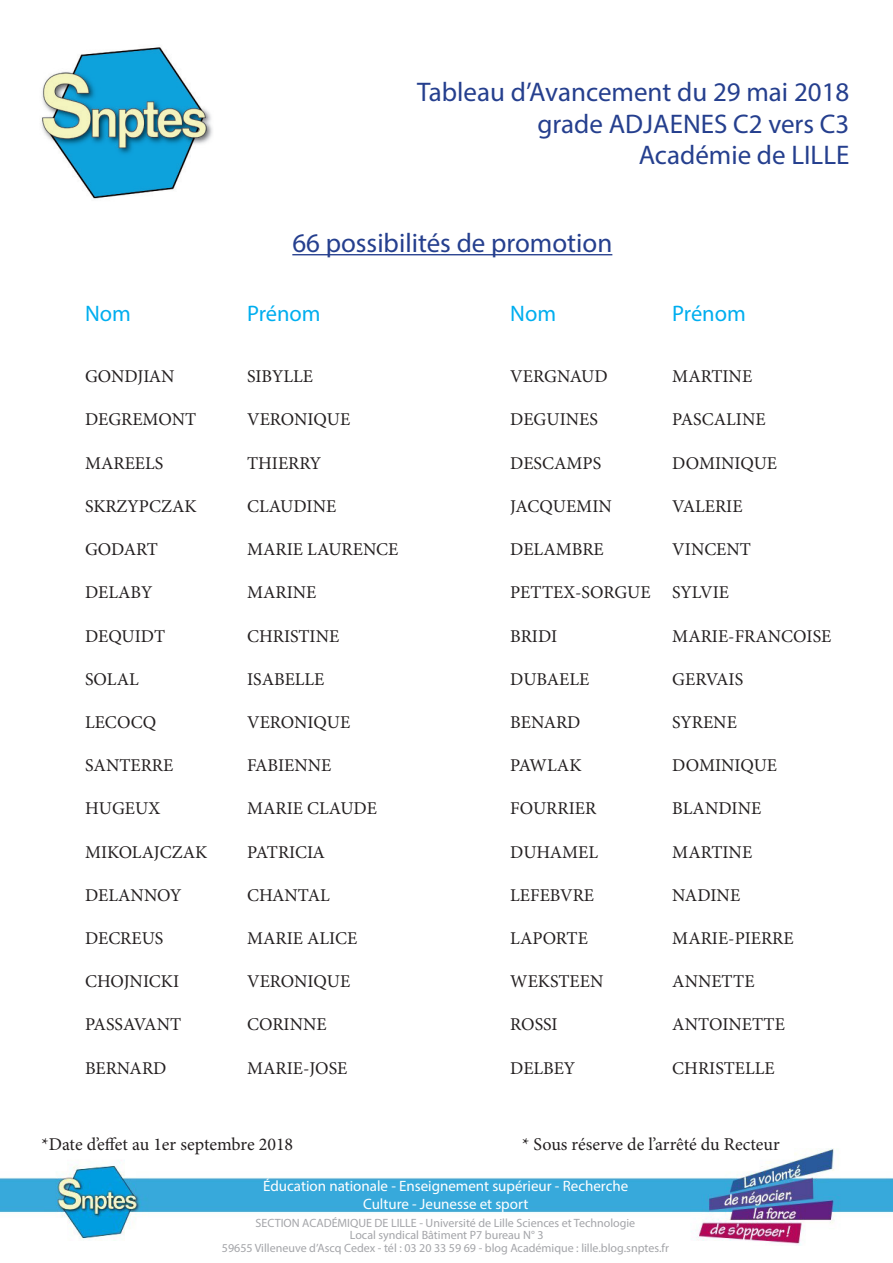
<style>
.page{position:relative;width:893px;height:1263px;background:#fff}
.page>*{position:absolute;margin:0;border:0;box-sizing:border-box;transform-origin:0 0}
.t1{font:27px "Myriad Pro";color:#253f8e}
.t2{font:22.5px "Myriad Pro";color:#00aeef}
.t3{font:18px "Minion Pro";color:#231f20}
.t4{font:15px "Myriad Pro";color:#fff}
.t5{font:12px "Myriad Pro";color:#a4a5a9}
</style>
<div class="page">
<img style="left:0;top:1148px;width:892px;height:98px">
<hr style="left:292px;top:254px;width:320px;height:1px;background:#253f8e">
<svg style="left:219px;top:1185px;width:453px;height:61px"></svg>
<img style="left:41px;top:47px;width:172px;height:152px">
<p class="t1" style="left:417px;top:75px;width:434px">Tableau d’Avancement du 29 mai 2018</p>
<p class="t1" style="left:538px;top:107px;width:313px">grade ADJAENES C2 vers C3</p>
<p class="t1" style="left:639px;top:138px;width:212px">Académie de LILLE</p>
<p class="t1" style="left:292px;top:226px;width:322px">66 possibilités de promotion</p>
<p class="t2" style="left:85px;top:299px;width:47px">Nom</p>
<p class="t2" style="left:247px;top:299px;width:75px">Prénom</p>
<p class="t2" style="left:510px;top:299px;width:47px">Nom</p>
<p class="t2" style="left:672px;top:299px;width:75px">Prénom</p>
<p class="t3" style="left:85px;top:364px;width:91px">GONDJIAN</p>
<p class="t3" style="left:247px;top:364px;width:68px">SIBYLLE</p>
<p class="t3" style="left:85px;top:408px;width:113px">DEGREMONT</p>
<p class="t3" style="left:247px;top:408px;width:105px">VERONIQUE</p>
<p class="t3" style="left:85px;top:451px;width:80px">MAREELS</p>
<p class="t3" style="left:247px;top:451px;width:76px">THIERRY</p>
<p class="t3" style="left:85px;top:494px;width:113px">SKRZYPCZAK</p>
<p class="t3" style="left:247px;top:494px;width:91px">CLAUDINE</p>
<p class="t3" style="left:85px;top:537px;width:74px">GODART</p>
<p class="t3" style="left:247px;top:537px;width:153px">MARIE LAURENCE</p>
<p class="t3" style="left:85px;top:580px;width:69px">DELABY</p>
<p class="t3" style="left:247px;top:580px;width:71px">MARINE</p>
<p class="t3" style="left:85px;top:624px;width:82px">DEQUIDT</p>
<p class="t3" style="left:247px;top:624px;width:94px">CHRISTINE</p>
<p class="t3" style="left:85px;top:667px;width:55px">SOLAL</p>
<p class="t3" style="left:247px;top:667px;width:79px">ISABELLE</p>
<p class="t3" style="left:85px;top:710px;width:73px">LECOCQ</p>
<p class="t3" style="left:247px;top:710px;width:105px">VERONIQUE</p>
<p class="t3" style="left:85px;top:753px;width:90px">SANTERRE</p>
<p class="t3" style="left:247px;top:753px;width:86px">FABIENNE</p>
<p class="t3" style="left:85px;top:796px;width:77px">HUGEUX</p>
<p class="t3" style="left:247px;top:796px;width:131px">MARIE CLAUDE</p>
<p class="t3" style="left:85px;top:840px;width:124px">MIKOLAJCZAK</p>
<p class="t3" style="left:247px;top:840px;width:79px">PATRICIA</p>
<p class="t3" style="left:85px;top:883px;width:98px">DELANNOY</p>
<p class="t3" style="left:247px;top:883px;width:84px">CHANTAL</p>
<p class="t3" style="left:85px;top:926px;width:80px">DECREUS</p>
<p class="t3" style="left:247px;top:926px;width:112px">MARIE ALICE</p>
<p class="t3" style="left:85px;top:969px;width:96px">CHOJNICKI</p>
<p class="t3" style="left:247px;top:969px;width:105px">VERONIQUE</p>
<p class="t3" style="left:85px;top:1012px;width:98px">PASSAVANT</p>
<p class="t3" style="left:247px;top:1012px;width:81px">CORINNE</p>
<p class="t3" style="left:85px;top:1056px;width:83px">BERNARD</p>
<p class="t3" style="left:247px;top:1056px;width:102px">MARIE-JOSE</p>
<p class="t3" style="left:41px;top:1132px;width:253px">*Date d’effet au 1er septembre 2018</p>
<p class="t3" style="left:510px;top:364px;width:99px">VERGNAUD</p>
<p class="t3" style="left:672px;top:364px;width:81px">MARTINE</p>
<p class="t3" style="left:510px;top:408px;width:89px">DEGUINES</p>
<p class="t3" style="left:672px;top:408px;width:95px">PASCALINE</p>
<p class="t3" style="left:510px;top:451px;width:92px">DESCAMPS</p>
<p class="t3" style="left:672px;top:451px;width:106px">DOMINIQUE</p>
<p class="t3" style="left:510px;top:494px;width:103px">JACQUEMIN</p>
<p class="t3" style="left:672px;top:494px;width:72px">VALERIE</p>
<p class="t3" style="left:510px;top:537px;width:95px">DELAMBRE</p>
<p class="t3" style="left:672px;top:537px;width:80px">VINCENT</p>
<p class="t3" style="left:510px;top:580px;width:220px">PETTEX-SORGUE SYLVIE</p>
<p class="t3" style="left:510px;top:624px;width:49px">BRIDI</p>
<p class="t3" style="left:672px;top:624px;width:160px">MARIE-FRANCOISE</p>
<p class="t3" style="left:510px;top:667px;width:81px">DUBAELE</p>
<p class="t3" style="left:672px;top:667px;width:72px">GERVAIS</p>
<p class="t3" style="left:510px;top:710px;width:72px">BENARD</p>
<p class="t3" style="left:672px;top:710px;width:66px">SYRENE</p>
<p class="t3" style="left:510px;top:753px;width:73px">PAWLAK</p>
<p class="t3" style="left:672px;top:753px;width:106px">DOMINIQUE</p>
<p class="t3" style="left:510px;top:796px;width:87px">FOURRIER</p>
<p class="t3" style="left:672px;top:796px;width:90px">BLANDINE</p>
<p class="t3" style="left:510px;top:840px;width:89px">DUHAMEL</p>
<p class="t3" style="left:672px;top:840px;width:81px">MARTINE</p>
<p class="t3" style="left:510px;top:883px;width:85px">LEFEBVRE</p>
<p class="t3" style="left:672px;top:883px;width:69px">NADINE</p>
<p class="t3" style="left:510px;top:926px;width:79px">LAPORTE</p>
<p class="t3" style="left:672px;top:926px;width:123px">MARIE-PIERRE</p>
<p class="t3" style="left:510px;top:969px;width:95px">WEKSTEEN</p>
<p class="t3" style="left:672px;top:969px;width:84px">ANNETTE</p>
<p class="t3" style="left:510px;top:1012px;width:49px">ROSSI</p>
<p class="t3" style="left:672px;top:1012px;width:114px">ANTOINETTE</p>
<p class="t3" style="left:510px;top:1056px;width:66px">DELBEY</p>
<p class="t3" style="left:672px;top:1056px;width:104px">CHRISTELLE</p>
<p class="t3" style="left:522px;top:1132px;width:259px">* Sous réserve de l’arrêté du Recteur</p>
<p class="t4" style="left:263px;top:1177px;width:367px">Éducation nationale - Enseignement supérieur - Recherche</p>
<p class="t4" style="left:363px;top:1195px;width:167px">Culture - Jeunesse et sport</p>
<p class="t5" style="left:256px;top:1215px;width:381px">SECTION ACADÉMIQUE DE LILLE - Université de Lille Sciences et Technologie</p>
<p class="t5" style="left:350px;top:1227px;width:195px">Local syndical Bâtiment P7 bureau N° 3</p>
<p class="t5" style="left:222px;top:1241px;width:448px">59655 Villeneuve d’Ascq Cedex - tél : 03 20 33 59 69 - blog Académique : lille.blog.snptes.fr</p>
</div>
